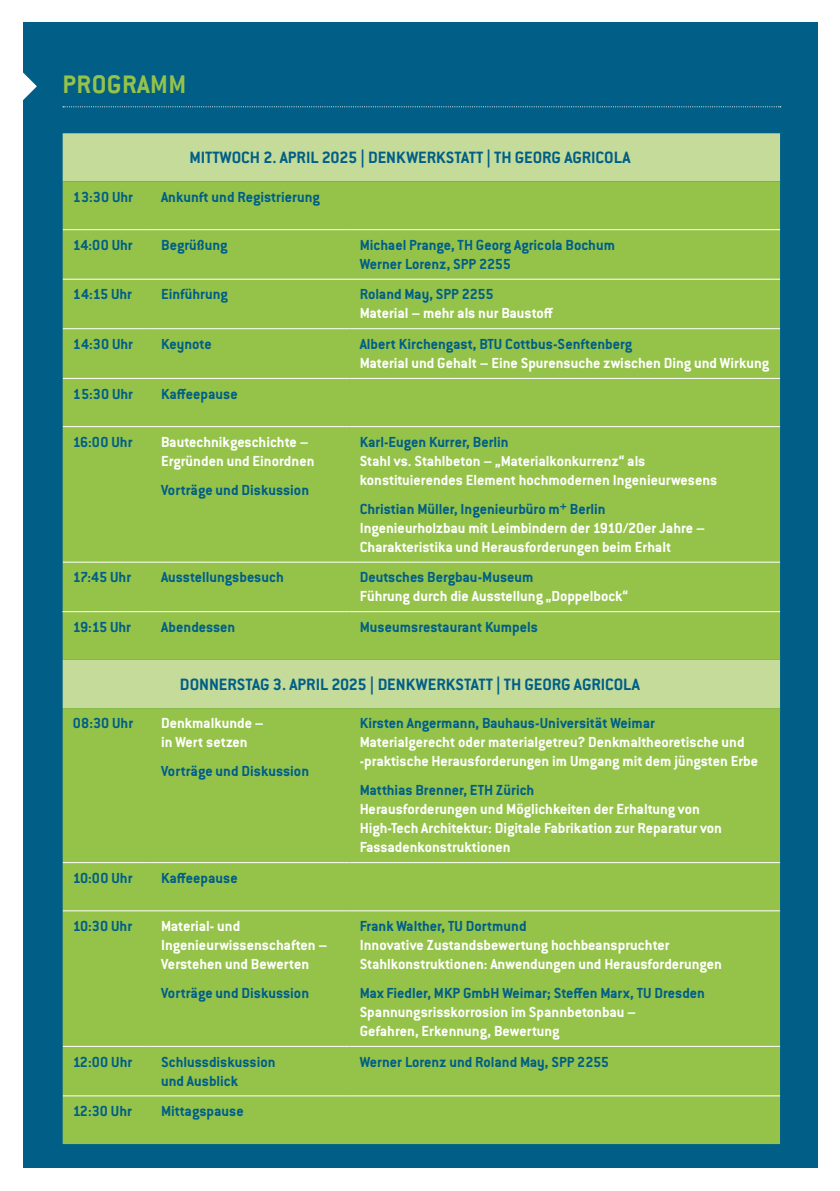
<style>
.page{position:relative;width:840px;height:1191px;background:#fff}
.page>*{position:absolute;margin:0;border:0;box-sizing:border-box;transform-origin:0 0}
.t1{font:700 28px "Conduit ITC";letter-spacing:.015em;color:#95c34a}
.t2{font:700 18px "Conduit ITC Std";color:#005e87}
.t3{font:700 16px/19px "Conduit ITC Std";color:#fff}
.t4{font:700 16px/19px "Conduit ITC Std";color:#005e87}
.s1{color:#005e87}
</style>
<div class="page">
<div style="left:23px;top:23px;width:794px;height:1145px;background:#005e87"></div>
<svg style="left:23px;top:72px;width:14px;height:28px"></svg>
<svg style="left:63px;top:106px;width:717px;height:1px"></svg>
<div style="left:63px;top:133px;width:716px;height:48px;background:#c4db99"></div>
<div style="left:63px;top:181px;width:716px;height:963px;background:#95c34a"></div>
<hr style="left:63px;top:279px;width:88px;height:1px;background:#fff">
<hr style="left:151px;top:279px;width:198px;height:1px;background:#fff">
<hr style="left:349px;top:279px;width:430px;height:1px;background:#fff">
<hr style="left:63px;top:328px;width:88px;height:1px;background:#fff">
<hr style="left:151px;top:328px;width:198px;height:1px;background:#fff">
<hr style="left:349px;top:328px;width:430px;height:1px;background:#fff">
<hr style="left:63px;top:378px;width:88px;height:1px;background:#fff">
<hr style="left:151px;top:378px;width:198px;height:1px;background:#fff">
<hr style="left:349px;top:378px;width:430px;height:1px;background:#fff">
<hr style="left:63px;top:426px;width:88px;height:1px;background:#fff">
<hr style="left:151px;top:426px;width:198px;height:1px;background:#fff">
<hr style="left:349px;top:426px;width:430px;height:1px;background:#fff">
<hr style="left:63px;top:562px;width:88px;height:1px;background:#fff">
<hr style="left:151px;top:562px;width:198px;height:1px;background:#fff">
<hr style="left:349px;top:562px;width:430px;height:1px;background:#fff">
<hr style="left:62px;top:611px;width:89px;height:1px;background:#fff">
<hr style="left:151px;top:611px;width:198px;height:1px;background:#fff">
<hr style="left:349px;top:611px;width:430px;height:1px;background:#fff">
<hr style="left:63px;top:862px;width:88px;height:1px;background:#fff">
<hr style="left:151px;top:862px;width:198px;height:1px;background:#fff">
<hr style="left:349px;top:862px;width:430px;height:1px;background:#fff">
<hr style="left:63px;top:910px;width:88px;height:1px;background:#fff">
<hr style="left:151px;top:910px;width:198px;height:1px;background:#fff">
<hr style="left:349px;top:910px;width:430px;height:1px;background:#fff">
<hr style="left:63px;top:1046px;width:88px;height:1px;background:#fff">
<hr style="left:151px;top:1046px;width:198px;height:1px;background:#fff">
<hr style="left:349px;top:1046px;width:430px;height:1px;background:#fff">
<hr style="left:63px;top:229px;width:88px;height:1px;background:#fff">
<hr style="left:151px;top:229px;width:198px;height:1px;background:#fff">
<hr style="left:349px;top:229px;width:430px;height:1px;background:#fff">
<hr style="left:63px;top:1095px;width:88px;height:1px;background:#fff">
<hr style="left:151px;top:1095px;width:198px;height:1px;background:#fff">
<hr style="left:349px;top:1095px;width:430px;height:1px;background:#fff">
<h1 class="t1" style="left:63px;top:68px;width:125px">PROGRAMM</h1>
<p class="t2" style="left:189px;top:146px;width:442px">MITTWOCH 2. APRIL 2025 | DENKWERKSTATT | TH GEORG AGRICOLA</p>
<p class="t4" style="left:73px;top:187px;width:62px">13:30 Uhr</p>
<p class="t4" style="left:161px;top:187px;width:160px">Ankunft und Registrierung</p>
<p class="t4" style="left:73px;top:235px;width:61px">14:00 Uhr</p>
<p class="t4" style="left:161px;top:235px;width:68px">Begrüßung</p>
<p class="t4" style="left:359px;top:235px;width:256px">Michael Prange, TH Georg Agricola Bochum<br>Werner Lorenz, SPP 2255</p>
<p class="t4" style="left:73px;top:284px;width:61px">14:15 Uhr</p>
<p class="t4" style="left:161px;top:284px;width:68px">Einführung</p>
<p class="t4" style="left:359px;top:284px;width:135px">Roland May, SPP 2255</p>
<p class="t3" style="left:359px;top:303px;width:195px">Material – mehr als nur Baustoff</p>
<p class="t4" style="left:73px;top:334px;width:62px">14:30 Uhr</p>
<p class="t4" style="left:161px;top:334px;width:52px">Keynote</p>
<p class="t4" style="left:359px;top:334px;width:274px">Albert Kirchengast, BTU Cottbus-Senftenberg</p>
<p class="t3" style="left:359px;top:353px;width:410px">Material und Gehalt – Eine Spurensuche zwischen Ding und Wirkung</p>
<p class="t4" style="left:73px;top:384px;width:62px">15:30 Uhr</p>
<p class="t4" style="left:161px;top:384px;width:78px">Kaffeepause</p>
<p class="t4" style="left:73px;top:432px;width:61px">16:00 Uhr</p>
<p class="t3" style="left:161px;top:432px;width:155px">Bautechnikgeschichte –<br>Ergründen und Einordnen</p>
<p class="t4" style="left:161px;top:480px;width:149px">Vorträge und Diskussion</p>
<p class="t4" style="left:359px;top:432px;width:150px">Karl-Eugen Kurrer, Berlin</p>
<p class="t3" style="left:359px;top:451px;width:359px">Stahl vs. Stahlbeton – „Materialkonkurrenz“ als konstituierendes Element hochmodernen Ingenieurwesens</p>
<p class="t3" style="left:359px;top:499px;width:346px"><span class="s1">Christian Müller, Ingenieurbüro m</span><sup>+</sup> <span class="s1">Berlin<br></span>Ingenieurholzbau mit Leimbindern der 1910/20er Jahre –<br>Charakteristika und Herausforderungen beim Erhalt</p>
<p class="t4" style="left:73px;top:567px;width:60px">17:45 Uhr</p>
<p class="t4" style="left:161px;top:567px;width:124px">Ausstellungsbesuch</p>
<p class="t4" style="left:359px;top:567px;width:175px">Deutsches Bergbau-Museum</p>
<p class="t3" style="left:359px;top:586px;width:269px">Führung durch die Ausstellung „Doppelbock“</p>
<p class="t4" style="left:73px;top:617px;width:60px">19:15 Uhr</p>
<p class="t4" style="left:161px;top:617px;width:76px">Abendessen</p>
<p class="t4" style="left:359px;top:617px;width:179px">Museumsrestaurant Kumpels</p>
<p class="t2" style="left:180px;top:673px;width:461px">DONNERSTAG 3. APRIL 2025 | DENKWERKSTATT | TH GEORG AGRICOLA</p>
<p class="t4" style="left:73px;top:713px;width:62px">08:30 Uhr</p>
<p class="t3" style="left:161px;top:713px;width:104px">Denkmalkunde – in Wert setzen</p>
<p class="t4" style="left:161px;top:761px;width:149px">Vorträge und Diskussion</p>
<p class="t4" style="left:73px;top:868px;width:61px">10:00 Uhr</p>
<p class="t4" style="left:161px;top:868px;width:78px">Kaffeepause</p>
<p class="t4" style="left:73px;top:916px;width:61px">10:30 Uhr</p>
<p class="t3" style="left:161px;top:916px;width:168px">Material- und<br>Ingenieurwissenschaften –<br>Verstehen und Bewerten</p>
<p class="t4" style="left:161px;top:983px;width:149px">Vorträge und Diskussion</p>
<p class="t4" style="left:359px;top:713px;width:296px">Kirsten Angermann, Bauhaus-Universität Weimar</p>
<p class="t3" style="left:359px;top:732px;width:399px">Materialgerecht oder materialgetreu? Denkmaltheoretische und -praktische Herausforderungen im Umgang mit dem jüngsten Erbe</p>
<p class="t4" style="left:359px;top:780px;width:176px">Matthias Brenner, ETH Zürich</p>
<p class="t3" style="left:359px;top:799px;width:363px">Herausforderungen und Möglichkeiten der Erhaltung von<br>High-Tech Architektur: Digitale Fabrikation zur Reparatur von<br>Fassadenkonstruktionen</p>
<p class="t4" style="left:359px;top:916px;width:168px">Frank Walther, TU Dortmund</p>
<p class="t3" style="left:359px;top:935px;width:363px">Innovative Zustandsbewertung hochbeanspruchter<br>Stahlkonstruktionen: Anwendungen und Herausforderungen</p>
<p class="t4" style="left:359px;top:983px;width:346px">Max Fiedler, MKP GmbH Weimar; Steffen Marx, TU Dresden</p>
<p class="t3" style="left:359px;top:1002px;width:278px">Spannungsrisskorrosion im Spannbetonbau –<br>Gefahren, Erkennung, Bewertung</p>
<p class="t4" style="left:73px;top:1051px;width:61px">12:00 Uhr</p>
<p class="t4" style="left:161px;top:1051px;width:116px">Schlussdiskussion und Ausblick</p>
<p class="t4" style="left:359px;top:1051px;width:251px">Werner Lorenz und Roland May, SPP 2255</p>
<p class="t4" style="left:73px;top:1101px;width:61px">12:30 Uhr</p>
<p class="t4" style="left:161px;top:1101px;width:84px">Mittagspause</p>
</div>
